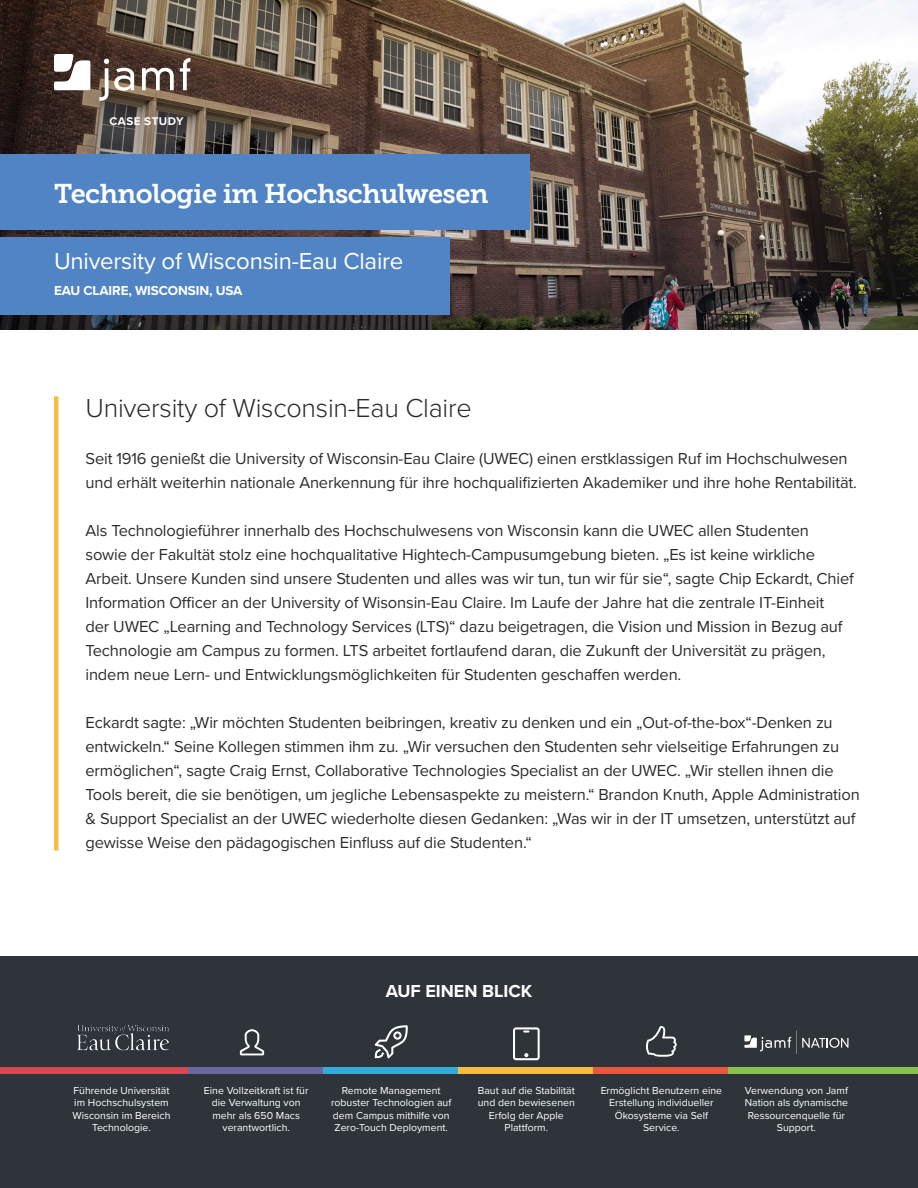
<style>
.page{position:relative;width:918px;height:1188px;background:#fff}
.page>*{position:absolute;margin:0;border:0;box-sizing:border-box;transform-origin:0 0}
.t1{font:300 27px "Proxima Nova";letter-spacing:-.01em;color:#2d292a}
.t2{font:27px "Museo Slab 700";letter-spacing:-.02em;color:#fff}
.t3{font:24px "Proxima Nova";letter-spacing:-.01em;color:#fff}
.t4{font:700 18px "Proxima Nova";color:#fff}
.t5{font:16.5px/24px "Proxima Nova";letter-spacing:-.01em;color:#2f2c2c}
.t6{font:700 13.5px "Proxima Nova";letter-spacing:-.01em;color:#fff}
.t7{font:700 11.55px "Proxima Nova";letter-spacing:.04em;color:#fff}
.t8{font:10.5px/12.6px "Proxima Nova";color:#fff;text-align:center}
</style>
<div class="page">
<img style="left:0;top:0;width:918px;height:329px">
<div style="left:0;top:956px;width:918px;height:232px;background:#2f343a"></div>
<div style="left:0;top:1067px;width:189px;height:7px;background:#d84654"></div>
<div style="left:189px;top:1067px;width:135px;height:6px;background:#68689c"></div>
<svg style="left:375px;top:1025px;width:33px;height:33px"></svg>
<div style="left:0;top:154px;width:529px;height:76px;background:#5084c4"></div>
<div style="left:0;top:238px;width:450px;height:77px;background:#5084c4"></div>
<div style="left:324px;top:1067px;width:135px;height:7px;background:#32add9"></div>
<div style="left:459px;top:1067px;width:135px;height:7px;background:#f6bb41"></div>
<div style="left:594px;top:1067px;width:135px;height:7px;background:#ea553c"></div>
<div style="left:729px;top:1067px;width:189px;height:7px;background:#88c150"></div>
<svg style="left:240px;top:1029px;width:24px;height:26px"></svg>
<hr style="left:54px;top:396px;width:4px;height:454px;background:#f6bb41">
<svg style="left:99px;top:59px;width:35px;height:42px"></svg>
<svg style="left:142px;top:68px;width:32px;height:22px"></svg>
<svg style="left:180px;top:58px;width:11px;height:32px"></svg>
<svg style="left:54px;top:54px;width:36px;height:36px"></svg>
<img style="left:77px;top:1025px;width:92px;height:26px">
<svg style="left:513px;top:1027px;width:27px;height:33px"></svg>
<svg style="left:646px;top:1026px;width:31px;height:31px"></svg>
<svg style="left:744px;top:1035px;width:47px;height:16px"></svg>
<svg style="left:802px;top:1037px;width:46px;height:11px"></svg>
<p class="t7" style="left:109px;top:113px;width:76px">CASE STUDY</p>
<p class="t2" style="left:54px;top:178px;width:436px">Technologie im Hochschulwesen</p>
<p class="t3" style="left:54px;top:243px;width:351px">University of Wisconsin-Eau Claire</p>
<p class="t6" style="left:54px;top:281px;width:190px">EAU CLAIRE, WISCONSIN, USA</p>
<p class="t1" style="left:86px;top:388px;width:388px">University of Wisconsin-Eau Claire</p>
<p class="t5" style="left:86px;top:446px;width:773px">Seit 1916 genießt die University of Wisconsin-Eau Claire (UWEC) einen erstklassigen Ruf im Hochschulwesen und erhält weiterhin nationale Anerkennung für ihre hochqualifizierten Akademiker und ihre hohe Rentabilität.</p>
<p class="t5" style="left:86px;top:518px;width:770px">Als Technologieführer innerhalb des Hochschulwesens von Wisconsin kann die UWEC allen Studenten sowie der Fakultät stolz eine hochqualitative Hightech-Campusumgebung bieten. „Es ist keine wirkliche Arbeit. Unsere Kunden sind unsere Studenten und alles was wir tun, tun wir für sie“, sagte Chip Eckardt, Chief Information Officer an der University of Wisonsin-Eau Claire. Im Laufe der Jahre hat die zentrale IT-Einheit<br>der UWEC „Learning and Technology Services (LTS)“ dazu beigetragen, die Vision und Mission in Bezug auf Technologie am Campus zu formen. LTS arbeitet fortlaufend daran, die Zukunft der Universität zu prägen, indem neue Lern- und Entwicklungsmöglichkeiten für Studenten geschaffen werden.</p>
<p class="t5" style="left:86px;top:710px;width:776px">Eckardt sagte: „Wir möchten Studenten beibringen, kreativ zu denken und ein „Out-of-the-box“-Denken zu entwickeln.“ Seine Kollegen stimmen ihm zu. „Wir versuchen den Studenten sehr vielseitige Erfahrungen zu ermöglichen“, sagte Craig Ernst, Collaborative Technologies Specialist an der UWEC. „Wir stellen ihnen die Tools bereit, die sie benötigen, um jegliche Lebensaspekte zu meistern.“ Brandon Knuth, Apple Administration &amp; Support Specialist an der UWEC wiederholte diesen Gedanken: „Was wir in der IT umsetzen, unterstützt auf gewisse Weise den pädagogischen Einfluss auf die Studenten.“</p>
<p class="t4" style="left:386px;top:977px;width:148px">AUF EINEN BLICK</p>
<p class="t8" style="left:73px;top:1083px;width:100px">Führende Universität im Hochschulsystem<br>Wisconsin im Bereich<br>Technologie.</p>
<p class="t8" style="left:204px;top:1083px;width:106px">Eine Vollzeitkraft ist für</p>
<p class="t8" style="left:212px;top:1096px;width:90px">die Verwaltung von mehr als 650 Macs verantwortlich.</p>
<p class="t8" style="left:331px;top:1083px;width:122px">Remote Management robuster Technologien auf dem Campus mithilfe von<br>Zero-Touch Deployment.</p>
<p class="t8" style="left:478px;top:1083px;width:99px">Baut auf die Stabilität</p>
<p class="t8" style="left:478px;top:1096px;width:98px">und den bewiesenen<br>Erfolg der Apple</p>
<p class="t8" style="left:505px;top:1121px;width:45px">Plattform.</p>
<p class="t8" style="left:601px;top:1083px;width:123px">Ermöglicht Benutzern eine<br>Erstellung individueller<br>Ökosysteme via Self<br>Service.</p>
<p class="t8" style="left:745px;top:1083px;width:105px">Verwendung von Jamf<br>Nation als dynamische<br>Ressourcenquelle für<br>Support.</p>
</div>
